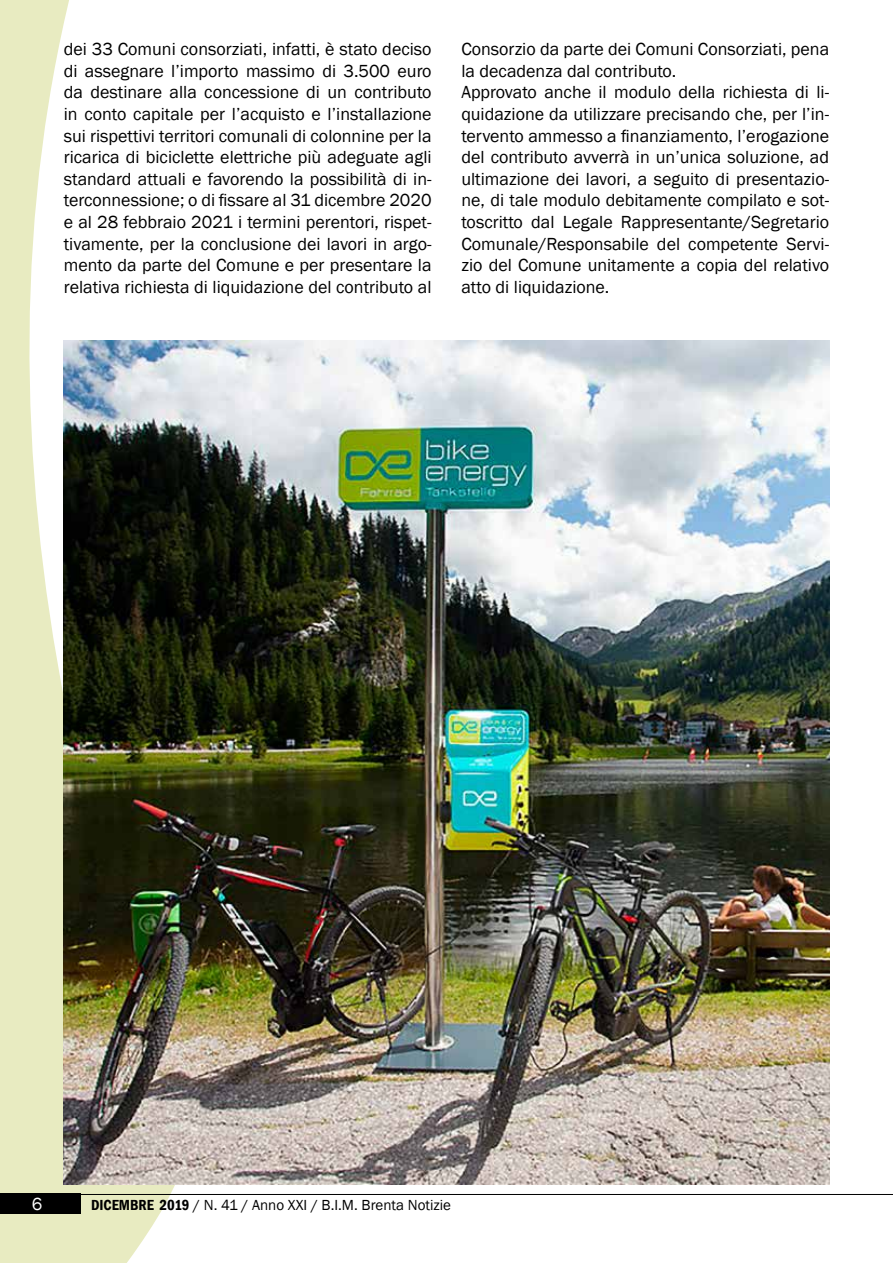
<style>
.page{position:relative;width:893px;height:1263px;background:#fff}
.page>*{position:absolute;margin:0;border:0;box-sizing:border-box;transform-origin:0 0}
.t1{font:18px/21.6px "Franklin Gothic";color:#000;text-align:justify}
.t2{font:18px "Franklin Gothic";color:#fff}
.t3{font:15px "Franklin Gothic";color:#000}
.s1{font-weight:600;font-stretch:condensed}
</style>
<div class="page">
<svg style="left:0;top:0;width:376px;height:1263px"></svg>
<hr style="left:0;top:1194px;width:893px;height:1px;background:#000">
<div style="left:0;top:1194px;width:80px;height:20px;background:#000"></div>
<img style="left:64px;top:340px;width:765px;height:844px">
<p class="t1" style="left:64px;top:39px;width:369px">dei 33 Comuni consorziati, infatti, è stato deciso di assegnare l’importo massimo di 3.500 euro da destinare alla concessione di un contributo in conto capitale per l’acquisto e l’installazione sui rispettivi territori comunali di colonnine per la ricarica di biciclette elettriche più adeguate agli standard attuali e favorendo la possibilità di in&shy;terconnessione; o di fissare al 31 dicembre 2020 e al 28 febbraio 2021 i termini perentori, rispet&shy;tivamente, per la conclusione dei lavori in argo&shy;mento da parte del Comune e per presentare la relativa richiesta di liquidazione del contributo al</p>
<p class="t1" style="left:461px;top:39px;width:369px;text-align:left">Consorzio da parte dei Comuni Consorziati, pena la decadenza dal contributo.<br>Approvato anche il modulo della richiesta di li&shy;quidazione da utilizzare precisando che, per l’in&shy;tervento ammesso a finanziamento, l’erogazione del contributo avverrà in un’unica soluzione, ad ultimazione dei lavori, a seguito di presentazio&shy;ne, di tale modulo debitamente compilato e sot&shy;toscritto dal Legale Rappresentante/Segretario Comunale/Responsabile del competente Servi&shy;zio del Comune unitamente a copia del relativo atto di liquidazione.</p>
<p class="t2" style="left:32px;top:1193px;width:12px">6</p>
<p class="t3" style="left:91px;top:1195px;width:362px"><span class="s1">DICEMBRE 2019</span> / N. 41 / Anno XXI / B.I.M. Brenta Notizie</p>
</div>
